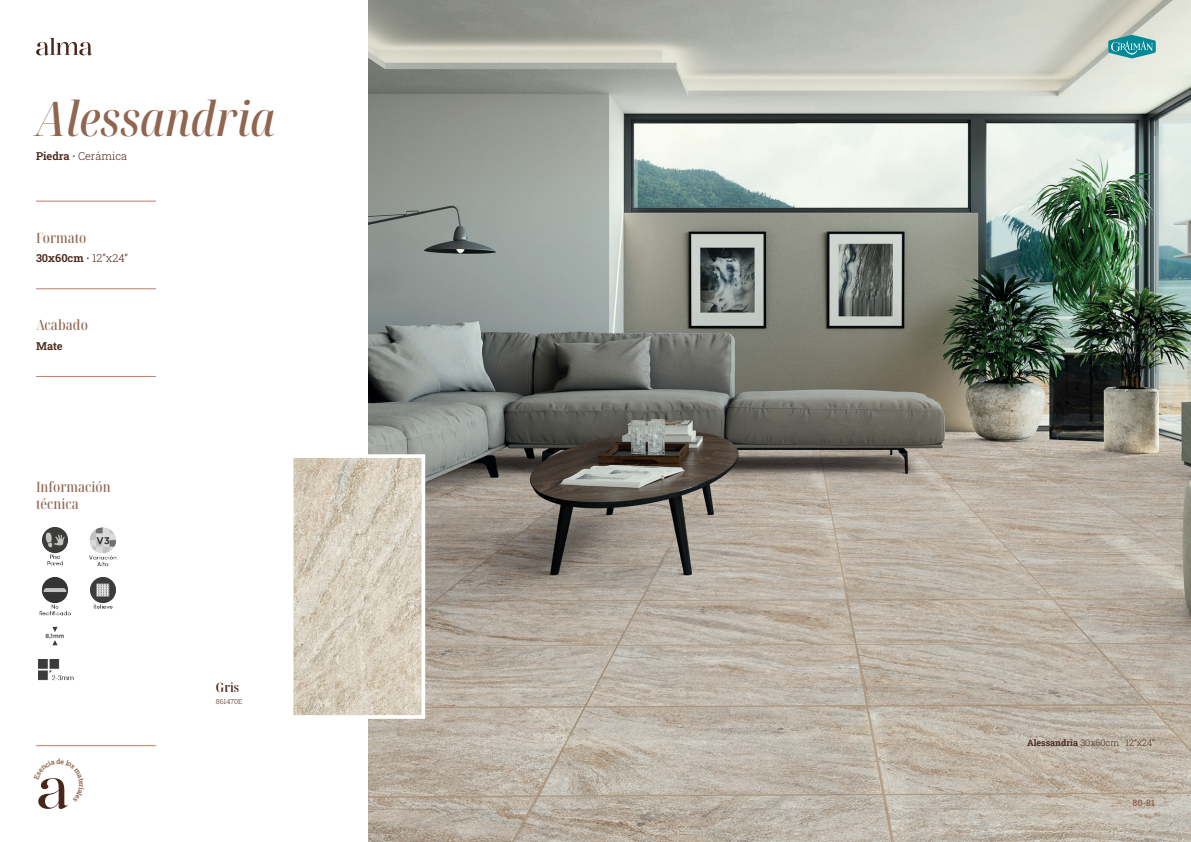
<style>
.page{position:relative;width:1191px;height:842px;background:#fff}
.page>*{position:absolute;margin:0;border:0;box-sizing:border-box;transform-origin:0 0}
.t1{font:italic 500 47.9px "Noto Serif Display Condensed";color:#916651}
.t2{font:500 14.2px/17px "Noto Serif Display Condensed";color:#916651}
.t3{font:600 12.9px "Noto Serif Display Condensed";color:#49261c}
.t4{font:600 11px "Roboto Slab";color:#49261c}
.t5{font:300 11px "Roboto Slab";color:#49261c}
.t6{font:300 9px "Roboto Slab";color:#49261c}
.t7{font:600 9px "Roboto Slab";color:#916651}
.t8{font:300 7px "Roboto Slab";color:#49261c}
.t9{font:500 6px "Gotham";color:#3b3b3b}
.s1{font-weight:600}
.s2{font-weight:300}
</style>
<div class="page">
<img style="left:368px;top:0;width:823px;height:842px">
<hr style="left:36px;top:201px;width:120px;height:1px;background:#c77b62">
<hr style="left:36px;top:289px;width:120px;height:1px;background:#c77b62">
<hr style="left:36px;top:376px;width:120px;height:1px;background:#c77b62">
<hr style="left:36px;top:745px;width:120px;height:1px;background:#c77b62">
<img style="left:42px;top:527px;width:26px;height:39px">
<img style="left:89px;top:527px;width:27px;height:40px">
<img style="left:39px;top:577px;width:32px;height:39px">
<img style="left:39px;top:659px;width:35px;height:22px">
<img style="left:295px;top:459px;width:125px;height:255px">
<div style="left:290px;top:454px;width:135px;height:265px;border:4px solid #fff"></div>
<img style="left:90px;top:577px;width:26px;height:32px">
<svg style="left:52px;top:640px;width:6px;height:5px"></svg>
<svg style="left:52px;top:627px;width:6px;height:5px"></svg>
<svg style="left:1108px;top:35px;width:47px;height:23px"></svg>
<svg style="left:36px;top:38px;width:56px;height:17px"></svg>
<svg style="left:38px;top:778px;width:30px;height:31px"></svg>
<h1 class="t1" style="left:36px;top:84px;width:241px">Alessandria</h1>
<p class="t5" style="left:36px;top:149px;width:93px"><span class="s1">Piedra ·</span> Cerámica</p>
<p class="t2" style="left:36px;top:229px;width:52px">Formato</p>
<p class="t4" style="left:36px;top:251px;width:93px">30x60cm · <span class="s2">12”x24”</span></p>
<p class="t2" style="left:36px;top:316px;width:53px">Acabado</p>
<p class="t4" style="left:36px;top:339px;width:28px">Mate</p>
<p class="t2" style="left:36px;top:478px;width:76px">Información técnica</p>
<p class="t9" style="left:46px;top:633px;width:20px">8,1mm</p>
<p class="t3" style="left:216px;top:678px;width:25px">Gris</p>
<p class="t8" style="left:216px;top:696px;width:28px">861470E</p>
<p class="t6" style="left:1027px;top:736px;width:129px"><span class="s1">Alessandria</span> 30x60cm · 12”x24”</p>
<p class="t7" style="left:1132px;top:796px;width:24px">80-81</p>
</div>
